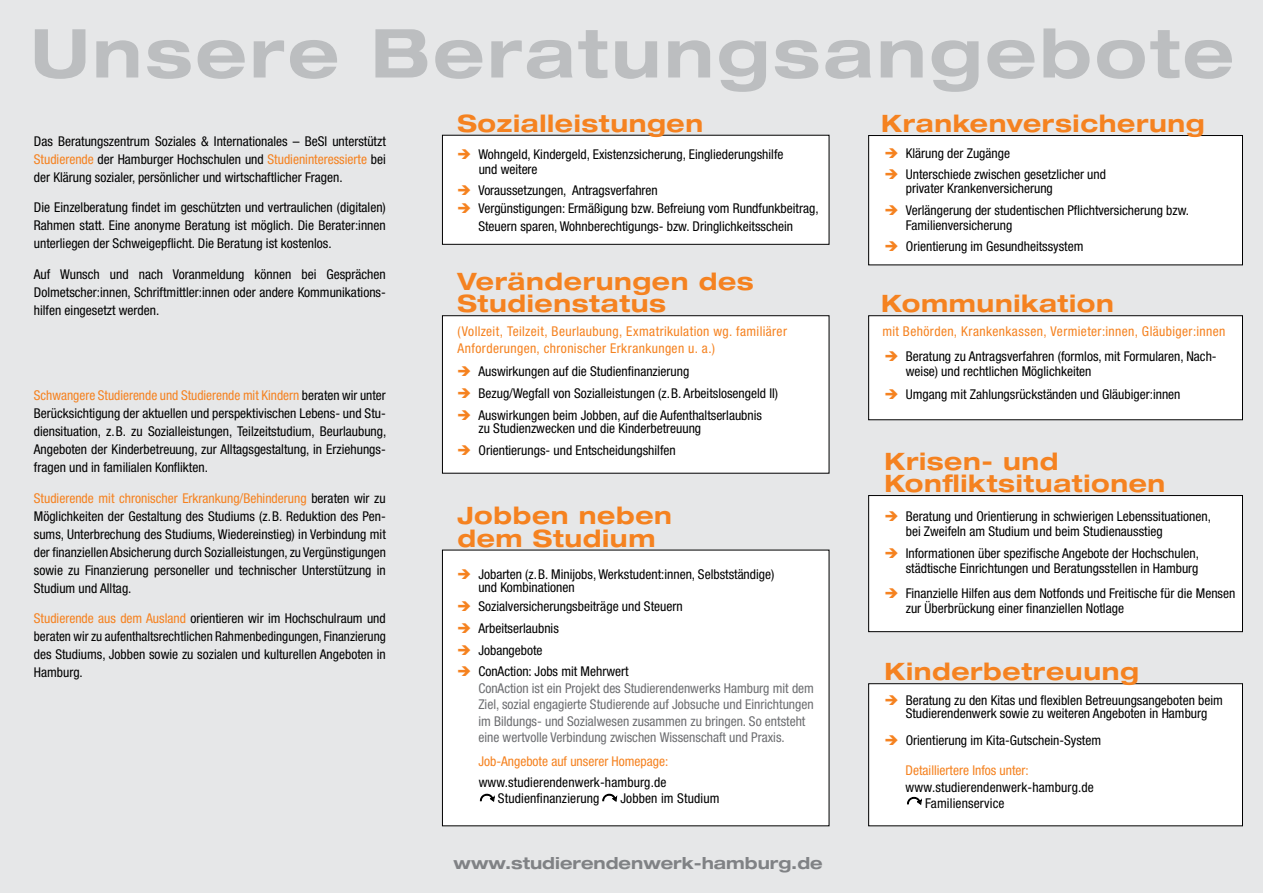
<style>
.page{position:relative;width:1263px;height:893px;background:#e6e7e8}
.page>*{position:absolute;margin:0;border:0;box-sizing:border-box;transform-origin:0 0}
.t1{font:700 expanded 67.5px "Helvetica Neue LT Pro";letter-spacing:.045em;color:#bcbec0}
.t2{font:700 expanded 24px/22.5px "Helvetica Neue LT Pro";letter-spacing:.025em;color:#f58220}
.t3{font:700 expanded 16.5px "Helvetica Neue LT Pro";color:#808285}
.t4{font:condensed 13.5px/18px "Helvetica Neue LT Pro";color:#000}
.t5{font:condensed 13.5px/16.5px "Helvetica Neue LT Pro";color:#6d6e71}
.t6{font:condensed 13.5px/16.2px "Helvetica Neue LT Pro";letter-spacing:.025em;color:#f58220}
.t7{font:condensed 13.5px "Helvetica Neue LT Pro";color:#f58220}
.s1{color:#f58220}
.s2{font-family:"Lucida Sans Unicode";font-stretch:normal;font-size:18px}
</style>
<div class="page">
<div style="left:869px;top:136px;width:373px;height:129px;background:#fff"></div>
<div style="left:868px;top:135px;width:375px;height:130px;border:1px solid #000"></div>
<div style="left:869px;top:316px;width:373px;height:104px;background:#fff"></div>
<div style="left:869px;top:495px;width:373px;height:137px;background:#fff"></div>
<div style="left:868px;top:495px;width:375px;height:137px;border:1px solid #000"></div>
<div style="left:869px;top:684px;width:373px;height:142px;background:#fff"></div>
<div style="left:868px;top:683px;width:375px;height:143px;border:1px solid #000"></div>
<div style="left:442px;top:550px;width:387px;height:276px;background:#fff"></div>
<div style="left:442px;top:316px;width:387px;height:157px;background:#fff"></div>
<svg style="left:480px;top:794px;width:15px;height:8px"></svg>
<svg style="left:602px;top:794px;width:15px;height:8px"></svg>
<svg style="left:907px;top:797px;width:15px;height:8px"></svg>
<div style="left:442px;top:135px;width:387px;height:109px;background:#fff"></div>
<h1 class="t1" style="left:31px;top:9px;width:1205px">Unsere Beratungsangebote</h1>
<h2 class="t2" style="left:881px;top:111px;width:325px">Krankenversicherung</h2>
<h2 class="t2" style="left:457px;top:111px;width:247px">Sozialleistungen</h2>
<p class="t4" style="left:34px;top:132px;width:353px;text-align:justify">Das Beratungszentrum Soziales &amp; Internationales – BeSI unterstützt <span class="s1">Studierende</span> der Hamburger Hochschulen und <span class="s1">Studieninteressierte</span> bei der Klärung sozialer, persönlicher und wirtschaftlicher Fragen.</p>
<p class="t4" style="left:34px;top:199px;width:353px;text-align:justify">Die Einzelberatung findet im geschützten und vertraulichen (digitalen)<br>Rahmen statt. Eine anonyme Beratung ist möglich. Die Berater:innen unterliegen der Schweigepflicht. Die Beratung ist kostenlos.</p>
<p class="t4" style="left:34px;top:265px;width:353px;text-align:justify">Auf Wunsch und nach Voranmeldung können bei Gesprächen Dolmetscher:innen, Schriftmittler:innen oder andere Kommunikations&shy;hilfen eingesetzt werden.</p>
<p class="t4" style="left:906px;top:142px;width:202px;line-height:21.8px">Klärung der Zugänge<br>Unterschiede zwischen gesetzlicher und</p>
<p class="t4" style="left:906px;top:177px;width:285px;line-height:21.8px">privater Krankenversicherung<br>Verlängerung der studentischen Pflichtversicherung bzw.</p>
<p class="t4" style="left:906px;top:214px;width:179px;line-height:21.8px">Familienversicherung<br>Orientierung im Gesundheitssystem</p>
<p class="t4" style="left:478px;top:146px;width:307px;line-height:15px">Wohngeld, Kindergeld, Existenzsicherung, Eingliederungshilfe und weitere</p>
<p class="t4" style="left:478px;top:181px;width:342px">Voraussetzungen, Antragsverfahren<br>Vergünstigungen: Ermäßigung bzw. Befreiung vom Rundfunkbeitrag,<br>Steuern sparen, Wohnberechtigungs- bzw. Dringlichkeitsschein</p>
<h2 class="t2" style="left:457px;top:269px;width:298px">Veränderungen des<br>Studienstatus</h2>
<h2 class="t2" style="left:881px;top:292px;width:234px">Kommunikation</h2>
<p class="t4" style="left:34px;top:386px;width:354px;text-align:justify"><span class="s1">Schwangere Studierende und Studierende mit Kindern</span> beraten wir unter Berücksichtigung der aktuellen und perspektivischen Lebens- und Stu&shy;diensituation, z.B. zu Sozialleistungen, Teilzeitstudium, Beurlaubung, Angeboten der Kinderbetreuung, zur Alltagsgestaltung, in Erziehungs&shy;fragen und in familialen Konflikten.</p>
<p class="t4" style="left:34px;top:489px;width:353px;text-align:justify"><span class="s1">Studierende mit chronischer Erkrankung/Behinderung</span> beraten wir zu Möglichkeiten der Gestaltung des Studiums (z.B. Reduktion des Pen&shy;sums, Unterbrechung des Studiums, Wiedereinstieg) in Verbindung mit der finanziellen Absicherung durch Sozialleistungen, zu Vergünstigungen sowie zu Finanzierung personeller und technischer Unterstützung in Studium und Alltag.</p>
<p class="t4" style="left:34px;top:609px;width:353px;text-align:justify"><span class="s1">Studierende aus dem Ausland</span> orientieren wir im Hochschulraum und beraten wir zu aufenthaltsrechtlichen Rahmenbedingungen, Finanzierung des Studiums, Jobben sowie zu sozialen und kulturellen Angeboten in Hamburg.</p>
<p class="t6" style="left:457px;top:323px;width:331px">(Vollzeit, Teilzeit, Beurlaubung, Exmatrikulation wg. familiärer<br>Anforderungen, chronischer Erkrankungen u. a.)</p>
<p class="t6" style="left:882px;top:323px;width:344px">mit Behörden, Krankenkassen, Vermieter:innen, Gläubiger:innen</p>
<p class="t4" style="left:906px;top:348px;width:312px;line-height:15px">Beratung zu Antragsverfahren (formlos, mit Formularen, Nach&shy;weise) und rechtlichen Möglichkeiten</p>
<p class="t4" style="left:906px;top:385px;width:276px">Umgang mit Zahlungsrückständen und Gläubiger:innen</p>
<p class="t4" style="left:478px;top:360px;width:301px;line-height:21.8px">Auswirkungen auf die Studienfinanzierung<br>Bezug/Wegfall von Sozialleistungen (z.B. Arbeitslosengeld II)<br>Auswirkungen beim Jobben, auf die Aufenthaltserlaubnis</p>
<p class="t4" style="left:478px;top:417px;width:224px;line-height:21.8px">zu Studienzwecken und die Kinderbetreuung<br>Orientierungs- und Entscheidungshilfen</p>
<h2 class="t2" style="left:884px;top:449px;width:282px">Krisen- und<br>Konfliktsituationen</h2>
<h2 class="t2" style="left:457px;top:503px;width:216px">Jobben neben dem Studium</h2>
<p class="t4" style="left:478px;top:567px;width:298px;line-height:13.5px">Jobarten (z.B. Minijobs, Werkstudent:innen, Selbstständige) und Kombinationen</p>
<p class="t4" style="left:478px;top:595px;width:206px;line-height:21.8px">Sozialversicherungsbeiträge und Steuern<br>Arbeitserlaubnis<br>Jobangebote<br>ConAction: Jobs mit Mehrwert</p>
<p class="t5" style="left:478px;top:680px;width:337px">ConAction ist ein Projekt des Studierendenwerks Hamburg mit dem Ziel, sozial engagierte Studierende auf Jobsuche und Einrichtungen im Bildungs- und Sozialwesen zusammen zu bringen. So entsteht eine wertvolle Verbindung zwischen Wissenschaft und Praxis.</p>
<p class="t7" style="left:478px;top:754px;width:192px">Job-Angebote auf unserer Homepage:</p>
<p class="t4" style="left:906px;top:509px;width:307px;line-height:15px">Beratung und Orientierung in schwierigen Lebenssituationen, bei Zweifeln am Studium und beim Studienausstieg</p>
<p class="t4" style="left:906px;top:546px;width:295px;line-height:15px">Informationen über spezifische Angebote der Hochschulen, städtische Einrichtungen und Beratungsstellen in Hamburg</p>
<p class="t4" style="left:906px;top:585px;width:331px;line-height:15px">Finanzielle Hilfen aus dem Notfonds und Freitische für die Mensen zur Überbrückung einer finanziellen Notlage</p>
<h2 class="t2" style="left:884px;top:659px;width:256px">Kinderbetreuung</h2>
<p class="t4" style="left:906px;top:693px;width:319px;line-height:13.5px">Beratung zu den Kitas und flexiblen Betreuungsangeboten beim<br>Studierendenwerk sowie zu weiteren Angeboten in Hamburg</p>
<p class="t4" style="left:906px;top:731px;width:197px">Orientierung im Kita-Gutschein-System</p>
<p class="t7" style="left:906px;top:762px;width:125px">Detailliertere Infos unter:</p>
<p class="t4" style="left:478px;top:774px;width:242px;line-height:16.2px">www.studierendenwerk-hamburg.de <span class="s2">↷</span>Studienfinanzierung<span class="s2">↷</span>Jobben im Studium</p>
<p class="t4" style="left:905px;top:778px;width:190px;line-height:16.2px">www.studierendenwerk-hamburg.de <span class="s2">↷</span>Familienservice</p>
<p class="t3" style="left:454px;top:852px;width:371px">www.studierendenwerk-hamburg.de</p>
</div>
